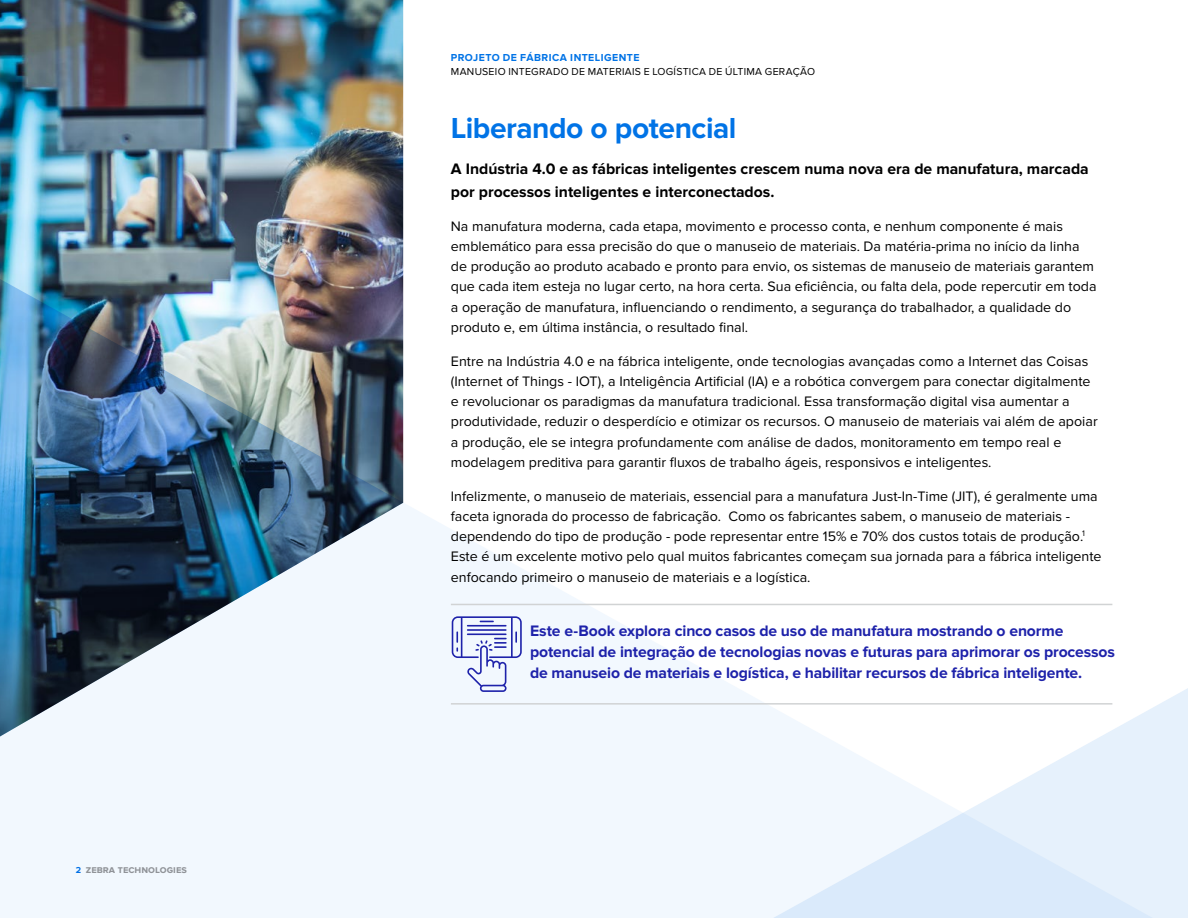
<style>
.page{position:relative;width:1188px;height:918px;background:#fff}
.page>*{position:absolute;margin:0;border:0;box-sizing:border-box;transform-origin:0 0}
.t1{font:700 30px "Proxima Nova";letter-spacing:-.015em;color:#0073e6}
.t2{font:700 15.75px/21px "Proxima Nova";letter-spacing:-.005em;color:#1e22aa}
.t3{font:700 15.75px/22.5px "Proxima Nova";color:#000}
.t4{font:14.25px/20.2px "Proxima Nova";color:#000}
.t5{font:10.5px "Proxima Nova";letter-spacing:.025em;color:#000}
.t6{font:700 10.5px "Proxima Nova";letter-spacing:.045em;color:#0073e6}
.t7{font:700 10.5px "Proxima Nova";color:#989899}
.s1{font-size:9px;color:#0073e6}
</style>
<div class="page">
<svg style="left:0;top:383px;width:485px;height:535px;fill:#f2f8fe"></svg>
<svg style="left:485px;top:548px;width:703px;height:370px"></svg>
<img style="left:0;top:0;width:403px;height:263px">
<img style="left:0;top:263px;width:403px;height:474px">
<hr style="left:451px;top:604px;width:661px;height:1px;background:#d1d3d4">
<hr style="left:451px;top:703px;width:661px;height:2px;background:#d1d3d4">
<svg style="left:452px;top:616px;width:70px;height:76px"></svg>
<p class="t7" style="left:76px;top:863px;width:113px"><span class="s1">2</span> zebra technologies</p>
<p class="t6" style="left:451px;top:51px;width:190px">PROJETO DE FÁBRICA INTELIGENTE</p>
<p class="t5" style="left:451px;top:65px;width:366px">MANUSEIO INTEGRADO DE MATERIAIS E LOGÍSTICA DE ÚLTIMA GERAÇÃO</p>
<h1 class="t1" style="left:451px;top:111px;width:287px">Liberando o potencial</h1>
<p class="t3" style="left:451px;top:158px;width:639px">A Indústria 4.0 e as fábricas inteligentes crescem numa nova era de manufatura, marcada por processos inteligentes e interconectados.</p>
<p class="t4" style="left:451px;top:216px;width:647px">Na manufatura moderna, cada etapa, movimento e processo conta, e nenhum componente é mais emblemático para essa precisão do que o manuseio de materiais. Da matéria-prima no início da linha de produção ao produto acabado e pronto para envio, os sistemas de manuseio de materiais garantem que cada item esteja no lugar certo, na hora certa. Sua eficiência, ou falta dela, pode repercutir em toda a operação de manufatura, influenciando o rendimento, a segurança do trabalhador, a qualidade do produto e, em última instância, o resultado final.</p>
<p class="t4" style="left:451px;top:351px;width:648px">Entre na Indústria 4.0 e na fábrica inteligente, onde tecnologias avançadas como a Internet das Coisas (Internet of Things - IOT), a Inteligência Artificial (IA) e a robótica convergem para conectar digitalmente e revolucionar os paradigmas da manufatura tradicional. Essa transformação digital visa aumentar a produtividade, reduzir o desperdício e otimizar os recursos. O manuseio de materiais vai além de apoiar a produção, ele se integra profundamente com análise de dados, monitoramento em tempo real e modelagem preditiva para garantir fluxos de trabalho ágeis, responsivos e inteligentes.</p>
<p class="t4" style="left:451px;top:486px;width:652px">Infelizmente, o manuseio de materiais, essencial para a manufatura Just-In-Time (JIT), é geralmente uma faceta ignorada do processo de fabricação. Como os fabricantes sabem, o manuseio de materiais - dependendo do tipo de produção - pode representar entre 15% e 70% dos custos totais de produção.<sup>1<br></sup>Este é um excelente motivo pelo qual muitos fabricantes começam sua jornada para a fábrica inteligente enfocando primeiro o manuseio de materiais e a logística.</p>
<p class="t2" style="left:530px;top:620px;width:586px">Este e-Book explora cinco casos de uso de manufatura mostrando o enorme potencial de integração de tecnologias novas e futuras para aprimorar os processos de manuseio de materiais e logística, e habilitar recursos de fábrica inteligente.</p>
</div>
